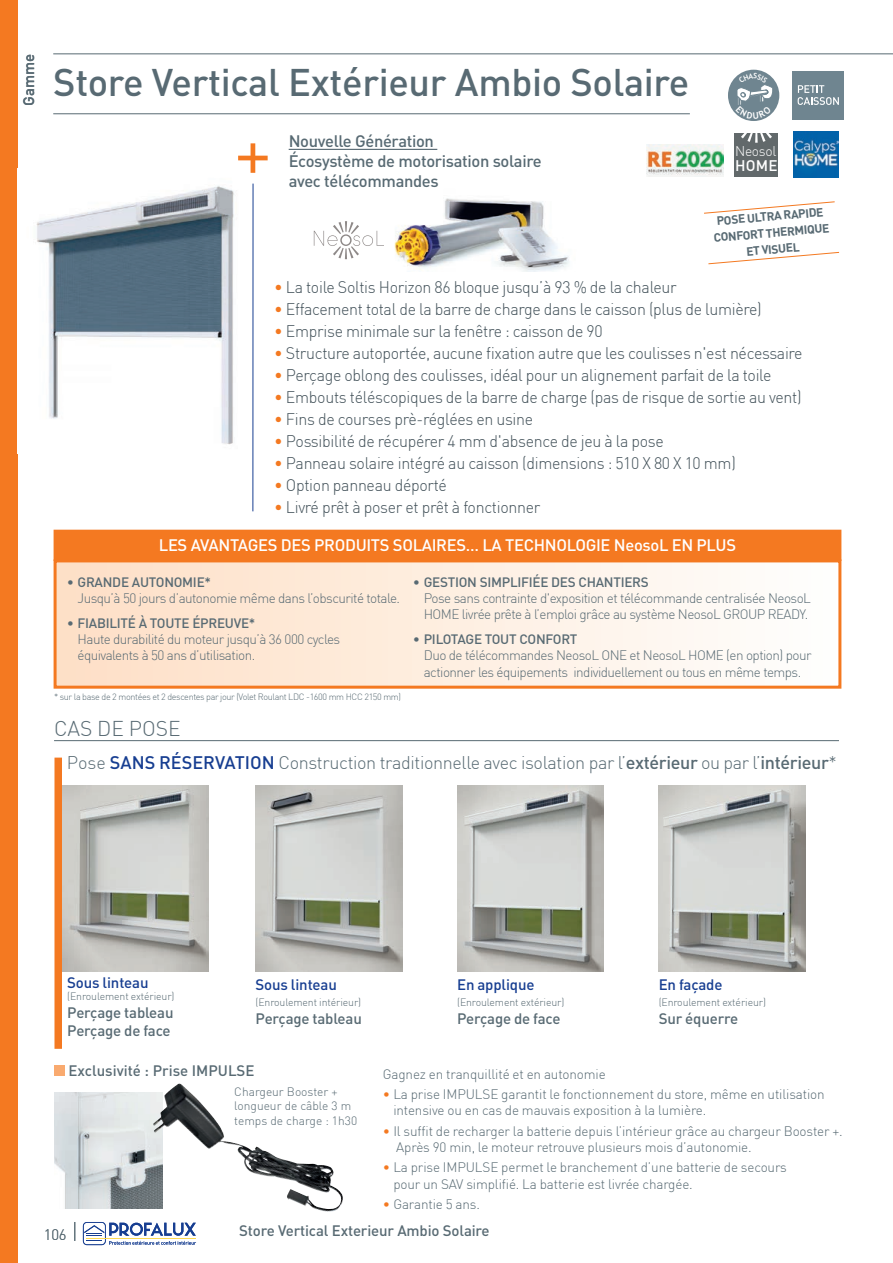
<style>
.page{position:relative;width:893px;height:1263px;background:#fff}
.page>*{position:absolute;margin:0;border:0;box-sizing:border-box;transform-origin:0 0}
.t1{font:500 38.1px "DIN";letter-spacing:-.01em;color:#586a73}
.t2{font:300 21px "DIN";color:#586a73}
.t3{font:300 18px "DIN";letter-spacing:-.02em;color:#586a73}
.t4{font:300 16.5px "DIN";letter-spacing:-.02em;color:#425159}
.t5{font:500 16.5px/19.8px "DIN";letter-spacing:-.02em;color:#586a73}
.t6{font:500 16.5px "DIN";letter-spacing:-.02em;color:#fff}
.t7{font:500 15.15px "DIN";color:#fff}
.t8{font:500 15px/18px "DIN";letter-spacing:-.01em;color:#586a73}
.t9{font:500 15px "DIN";letter-spacing:-.01em;color:#173e91}
.t10{font:300 15px "DIN";color:#586a73}
.t11{font:300 13.8px "DIN";letter-spacing:-.02em;color:#fff}
.t12{font:300 13.5px/16.2px "DIN";letter-spacing:-.035em;color:#586a73}
.t13{font:300 13.5px/16.2px "DIN";letter-spacing:-.01em;color:#586a73}
.t14{font:300 12px/14.4px "DIN";color:#586a73}
.t15{font:700 12px/16.5px "DIN Pro";color:#586a73;text-align:center}
.t16{font:300 10.5px "DIN";letter-spacing:-.01em;color:#586a73}
.t17{font:300 9px "DIN";letter-spacing:-.04em;color:#586a73}
.s1{color:#f47921}
.s2{font-weight:500}
.s3{font-weight:500;color:#173e91}
</style>
<div class="page">
<div style="left:0;top:0;width:17px;height:1263px;background:#f47921"></div>
<svg style="left:83px;top:1222px;width:113px;height:23px"></svg>
<svg style="left:74px;top:1222px;width:1px;height:19px"></svg>
<img style="left:62px;top:785px;width:147px;height:186px">
<img style="left:256px;top:785px;width:146px;height:186px">
<img style="left:659px;top:785px;width:146px;height:186px">
<hr style="left:53px;top:54px;width:840px;height:1px;background:#586a73">
<div style="left:54px;top:758px;width:8px;height:291px;background:#f47921"></div>
<hr style="left:53px;top:114px;width:637px;height:1px;background:#586a73">
<div style="left:728px;top:70px;width:51px;height:51px;background:#6f8590;border-radius:50%"></div>
<div style="left:793px;top:71px;width:51px;height:49px;background:#6f8590"></div>
<svg style="left:798px;top:85px;width:41px;height:20px"></svg>
<img style="left:36px;top:185px;width:198px;height:260px">
<svg style="left:704px;top:201px;width:131px;height:13px"></svg>
<svg style="left:708px;top:252px;width:132px;height:13px"></svg>
<hr style="left:54px;top:740px;width:785px;height:1px;background:#586a73">
<div style="left:54px;top:1065px;width:11px;height:11px;background:#f9aa6f"></div>
<img style="left:54px;top:1092px;width:99px;height:116px">
<img style="left:153px;top:1084px;width:190px;height:128px">
<img style="left:394px;top:198px;width:175px;height:73px">
<svg style="left:314px;top:221px;width:70px;height:38px"></svg>
<div style="left:55px;top:561px;width:785px;height:126px;background:linear-gradient(to right,#fedfc5,#fefefd)"></div>
<div style="left:54px;top:559px;width:787px;height:130px;border:3px solid #f47921"></div>
<div style="left:55px;top:531px;width:785px;height:28px;background:#f47921"></div>
<div style="left:54px;top:530px;width:787px;height:31px;border:3px solid #f47921"></div>
<hr style="left:289px;top:149px;width:148px;height:1px;background:#586a73">
<hr style="left:253px;top:184px;width:1px;height:327px;background:#173e91">
<svg style="left:238px;top:143px;width:30px;height:30px"></svg>
<img style="left:793px;top:131px;width:46px;height:46px">
<div style="left:735px;top:133px;width:43px;height:44px;background:#62696b"></div>
<svg style="left:741px;top:133px;width:31px;height:10px"></svg>
<img style="left:646px;top:145px;width:77px;height:32px">
<img style="left:457px;top:785px;width:147px;height:186px">
<svg style="left:735px;top:73px;width:40px;height:46px"></svg>
<p class="t8" style="left:19px;top:106px;width:54px;rotate:-90deg">Gamme</p>
<h1 class="t1" style="left:53px;top:58px;width:637px">Store Vertical Extérieur Ambio Solaire</h1>
<p class="t5" style="left:289px;top:131px;width:254px">Nouvelle Génération<br>Écosystème de motorisation solaire avec télécommandes</p>
<p class="t11" style="left:735px;top:143px;width:43px">Neosol</p>
<p class="t7" style="left:735px;top:155px;width:44px">HOME</p>
<p class="t15" style="left:712px;top:212px;width:117px;rotate:-5deg">POSE ULTRA RAPIDE<br>CONFORT THERMIQUE<br>ET VISUEL</p>
<p class="t4" style="left:274px;top:277px;width:404px"><span class="s1">•</span> La toile Soltis Horizon 86 bloque jusqu’à 93 % de la chaleur</p>
<p class="t4" style="left:274px;top:299px;width:489px"><span class="s1">•</span> Effacement total de la barre de charge dans le caisson (plus de lumière)</p>
<p class="t4" style="left:274px;top:321px;width:330px"><span class="s1">•</span> Emprise minimale sur la fenêtre : caisson de 90</p>
<p class="t4" style="left:274px;top:343px;width:530px"><span class="s1">•</span> Structure autoportée, aucune fixation autre que les coulisses n'est nécessaire</p>
<p class="t4" style="left:274px;top:365px;width:499px"><span class="s1">•</span> Perçage oblong des coulisses, idéal pour un alignement parfait de la toile</p>
<p class="t4" style="left:274px;top:387px;width:529px"><span class="s1">•</span> Embouts téléscopiques de la barre de charge (pas de risque de sortie au vent)</p>
<p class="t4" style="left:274px;top:409px;width:260px"><span class="s1">•</span> Fins de courses prè-réglées en usine</p>
<p class="t4" style="left:274px;top:431px;width:391px"><span class="s1">•</span> Possibilité de récupérer 4 mm d'absence de jeu à la pose</p>
<p class="t4" style="left:274px;top:453px;width:463px"><span class="s1">•</span> Panneau solaire intégré au caisson (dimensions : 510 X 80 X 10 mm)</p>
<p class="t4" style="left:274px;top:475px;width:174px"><span class="s1">•</span> Option panneau déporté</p>
<p class="t4" style="left:274px;top:497px;width:268px"><span class="s1">•</span> Livré prêt à poser et prêt à fonctionner</p>
<p class="t6" style="left:159px;top:535px;width:579px">LES AVANTAGES DES PRODUITS SOLAIRES… LA TECHNOLOGIE NeosoL EN PLUS</p>
<p class="t12" style="left:78px;top:574px;width:324px;text-indent:-11px">• <span class="s2">GRANDE AUTONOMIE*<br></span>Jusqu’à 50 jours d’autonomie même dans l’obscurité totale.</p>
<p class="t12" style="left:78px;top:615px;width:264px;text-indent:-11px">• <span class="s2">FIABILITÉ À TOUTE ÉPREUVE*<br></span>Haute durabilité du moteur jusqu’à 36 000 cycles équivalents à 50 ans d’utilisation.</p>
<p class="t12" style="left:424px;top:574px;width:389px;text-indent:-11px">• <span class="s2">GESTION SIMPLIFIÉE DES CHANTIERS<br></span>Pose sans contrainte d'exposition et télécommande centralisée NeosoL<br>HOME livrée prête à l’emploi grâce au système NeosoL GROUP READY.</p>
<p class="t12" style="left:424px;top:631px;width:389px;text-indent:-11px">• <span class="s2">PILOTAGE TOUT CONFORT<br></span>Duo de télécommandes NeosoL ONE et NeosoL HOME (en option) pour actionner les équipements individuellement ou tous en même temps.</p>
<p class="t17" style="left:54px;top:691px;width:349px">* sur la base de 2 montées et 2 descentes par jour (Volet Roulant LDC -1600 mm HCC 2150 mm)</p>
<p class="t2" style="left:54px;top:715px;width:128px">CAS DE POSE</p>
<p class="t3" style="left:67px;top:752px;width:772px">Pose <span class="s3">SANS RÉSERVATION</span> Construction traditionnelle avec isolation par l’<span class="s2">extérieur</span> ou par l’<span class="s2">intérieur</span>*</p>
<p class="t9" style="left:67px;top:972px;width:83px">Sous linteau</p>
<p class="t16" style="left:67px;top:990px;width:109px">(Enroulement extérieur)</p>
<p class="t8" style="left:67px;top:1003px;width:108px">Perçage tableau<br>Perçage de face</p>
<p class="t9" style="left:256px;top:975px;width:83px">Sous linteau</p>
<p class="t16" style="left:256px;top:996px;width:107px">(Enroulement intérieur)</p>
<p class="t8" style="left:256px;top:1009px;width:108px">Perçage tableau</p>
<p class="t9" style="left:457px;top:975px;width:79px">En applique</p>
<p class="t16" style="left:457px;top:996px;width:109px">(Enroulement extérieur)</p>
<p class="t8" style="left:457px;top:1009px;width:105px">Perçage de face</p>
<p class="t9" style="left:659px;top:975px;width:65px">En façade</p>
<p class="t16" style="left:659px;top:996px;width:109px">(Enroulement extérieur)</p>
<p class="t8" style="left:659px;top:1009px;width:81px">Sur équerre</p>
<p class="t8" style="left:68px;top:1061px;width:187px">Exclusivité : Prise IMPULSE</p>
<p class="t13" style="left:383px;top:1065px;width:224px">Gagnez en tranquillité et en autonomie</p>
<p class="t13" style="left:393px;top:1086px;width:433px;text-indent:-10px"><span class="s1">•</span> La prise IMPULSE garantit le fonctionnement du store, même en utilisation intensive ou en cas de mauvais exposition à la lumière.</p>
<p class="t13" style="left:396px;top:1122px;width:448px;text-indent:-13px"><span class="s1">•</span> Il suffit de recharger la batterie depuis l’intérieur grâce au chargeur Booster +.<br>Après 90 min, le moteur retrouve plusieurs mois d’autonomie.</p>
<p class="t13" style="left:393px;top:1159px;width:395px;text-indent:-10px"><span class="s1">•</span> La prise IMPULSE permet le branchement d’une batterie de secours pour un SAV simplifié. La batterie est livrée chargée.</p>
<p class="t13" style="left:383px;top:1196px;width:99px"><span class="s1">•</span> Garantie 5 ans.</p>
<p class="t14" style="left:234px;top:1084px;width:124px">Chargeur Booster + longueur de câble 3 m temps de charge : 1h30</p>
<p class="t10" style="left:44px;top:1225px;width:24px">106</p>
<p class="t8" style="left:239px;top:1221px;width:252px">Store Vertical Exterieur Ambio Solaire</p>
</div>
